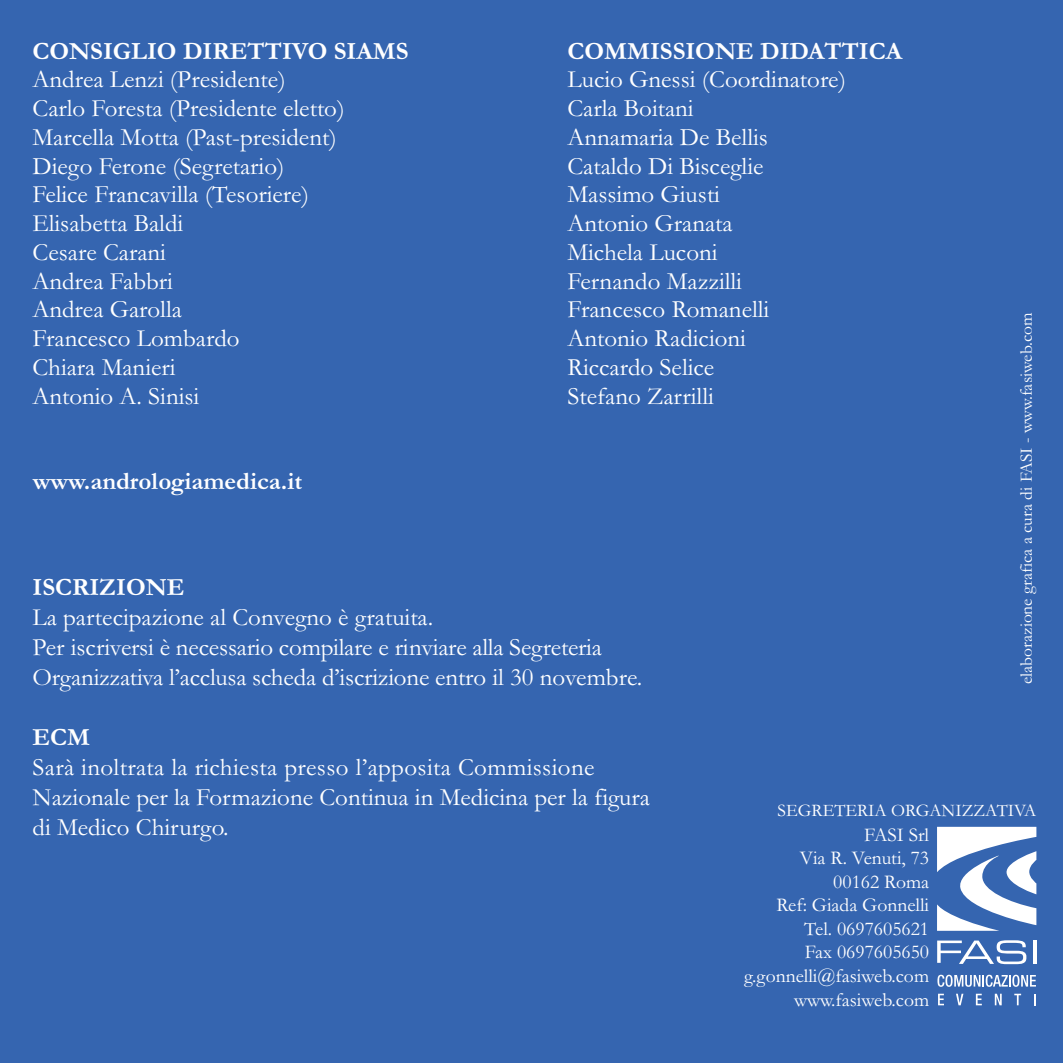
<style>
.page{position:relative;width:1063px;height:1063px;background:#fff}
.page>*{position:absolute;margin:0;border:0;box-sizing:border-box;transform-origin:0 0}
.t1{font:25px/28.8px "Garamond";color:#fff}
.t2{font:700 25px "Garamond";color:#fff}
.t3{font:19.75px/23.5px "Garamond";color:#fff;text-align:right}
.t4{font:17.75px "Garamond";color:#fff}
.t5{font:17.5px "Garamond";color:#fff}
</style>
<div class="page">
<hr style="left:1060px;top:0;width:3px;height:644px;background:#3565b0">
<div style="left:0;top:0;width:1062px;height:1063px;background:#3565b0"></div>
<svg style="left:937px;top:975px;width:99px;height:12px"></svg>
<svg style="left:938px;top:994px;width:6px;height:11px"></svg>
<svg style="left:956px;top:994px;width:7px;height:11px"></svg>
<svg style="left:976px;top:994px;width:6px;height:11px"></svg>
<svg style="left:995px;top:994px;width:7px;height:11px"></svg>
<svg style="left:1014px;top:994px;width:7px;height:11px"></svg>
<svg style="left:937px;top:940px;width:89px;height:24px"></svg>
<hr style="left:1033px;top:941px;width:3px;height:23px;background:#fff">
<svg style="left:937px;top:827px;width:99px;height:104px"></svg>
<p class="t2" style="left:567px;top:36px;width:336px">COMMISSIONE DIDATTICA</p>
<p class="t1" style="left:567px;top:65px;width:280px">Lucio Gnessi (Coordinatore)<br>Carla Boitani<br>Annamaria De Bellis<br>Cataldo Di Bisceglie<br>Massimo Giusti<br>Antonio Granata<br>Michela Luconi<br>Fernando Mazzilli<br>Francesco Romanelli<br>Antonio Radicioni<br>Riccardo Selice<br>Stefano Zarrilli</p>
<p class="t2" style="left:32px;top:36px;width:378px">CONSIGLIO DIRETTIVO SIAMS</p>
<p class="t1" style="left:32px;top:65px;width:314px">Andrea Lenzi (Presidente)<br>Carlo Foresta (Presidente eletto)<br>Marcella Motta (Past-president)<br>Diego Ferone (Segretario)<br>Felice Francavilla (Tesoriere)<br>Elisabetta Baldi<br>Cesare Carani<br>Andrea Fabbri<br>Andrea Garolla<br>Francesco Lombardo<br>Chiara Manieri<br>Antonio A. Sinisi</p>
<p class="t5" style="left:1016px;top:684px;width:373px;rotate:-90deg">elaborazione grafica a cura di FASI - www.fasiweb.com</p>
<p class="t2" style="left:33px;top:466px;width:271px">www.andrologiamedica.it</p>
<p class="t2" style="left:32px;top:572px;width:154px">ISCRIZIONE</p>
<p class="t1" style="left:32px;top:602px;width:611px;line-height:30px">La partecipazione al Convegno è gratuita.<br>Per iscriversi è necessario compilare e rinviare alla Segreteria<br>Organizzativa l’acclusa scheda d’iscrizione entro il 30 novembre.</p>
<p class="t2" style="left:33px;top:722px;width:59px">ECM</p>
<p class="t1" style="left:33px;top:752px;width:619px;line-height:30px">Sarà inoltrata la richiesta presso l’apposita Commissione<br>Nazionale per la Formazione Continua in Medicina per la figura di Medico Chirurgo.</p>
<p class="t4" style="left:777px;top:800px;width:260px">SEGRETERIA ORGANIZZATIVA</p>
<p class="t3" style="left:744px;top:823px;width:186px">FASI Srl<br>Via R. Venuti, 73<br>00162 Roma<br>Ref: Giada Gonnelli<br>Tel. 0697605621<br>Fax 0697605650 g.gonnelli@fasiweb.com www.fasiweb.com</p>
</div>
